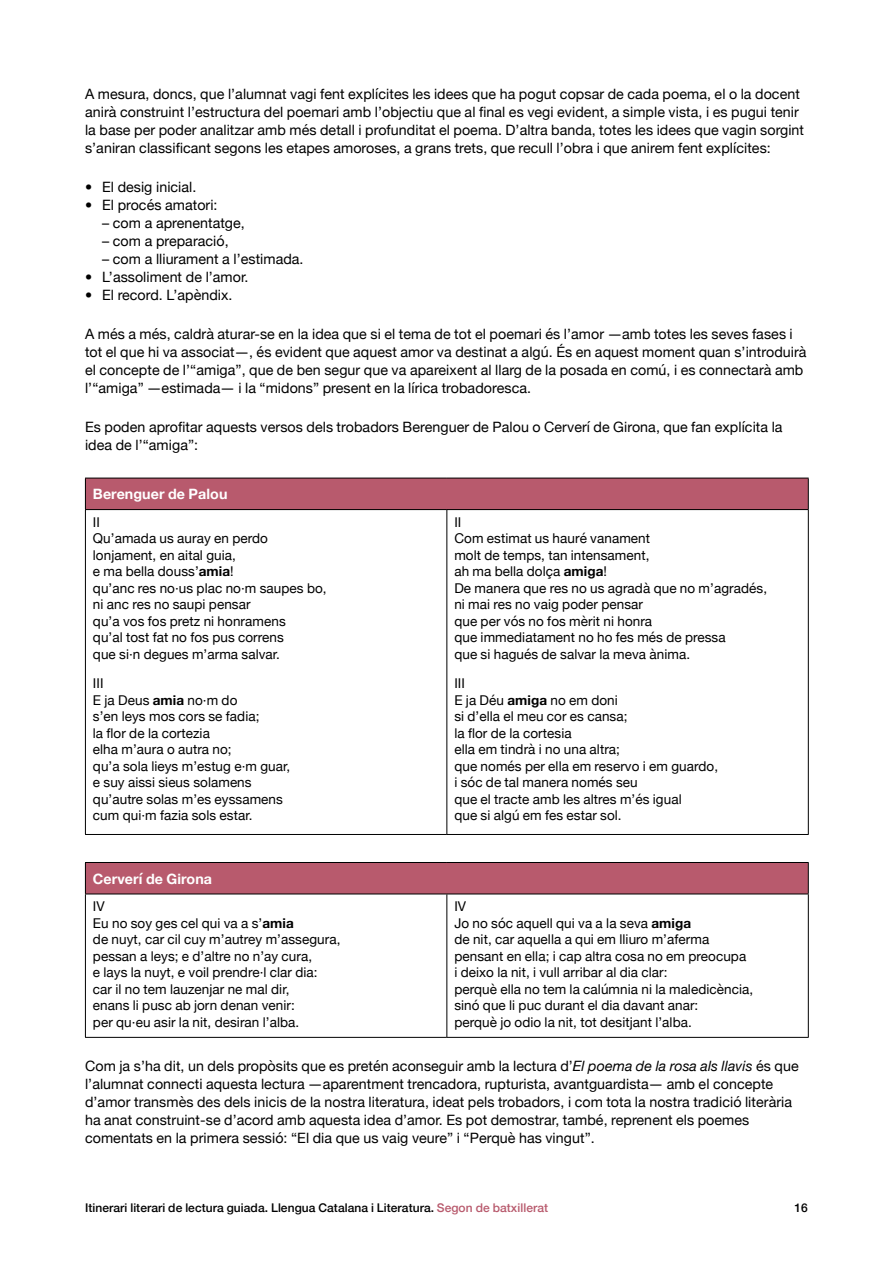
<style>
.page{position:relative;width:893px;height:1263px;background:#fff}
.page>*{position:absolute;margin:0;border:0;box-sizing:border-box;transform-origin:0 0}
.Cos_de_text{font:14.25px/18px "Helvetica Neue";letter-spacing:.005em;color:#000}
.Llista_ninguno{font:14.25px "Helvetica Neue";letter-spacing:.005em;color:#000}
.Titols_taules_i_gràfics{font:700 14.25px "Helvetica Neue";letter-spacing:.005em;color:#fff}
.Taules_alineat_esquerra{font:13.5px "Helvetica Neue";letter-spacing:.005em;color:#000}
.t1{font:500 12px "Helvetica Neue";letter-spacing:.005em;color:#000}
.s1{font-weight:700}
.s2{font-style:italic}
.s3{color:#b85a6d}
</style>
<div class="page">
<div style="left:85px;top:478px;width:723px;height:32px;background:#b85a6d"></div>
<hr style="left:85px;top:478px;width:362px;height:1px;background:#000">
<hr style="left:85px;top:478px;width:1px;height:31px;background:#000">
<hr style="left:447px;top:478px;width:362px;height:1px;background:#000">
<hr style="left:808px;top:478px;width:1px;height:31px;background:#000">
<hr style="left:85px;top:509px;width:362px;height:1px;background:#000">
<hr style="left:85px;top:510px;width:1px;height:324px;background:#000">
<hr style="left:447px;top:509px;width:362px;height:1px;background:#000">
<hr style="left:446px;top:510px;width:1px;height:324px;background:#000">
<hr style="left:808px;top:510px;width:1px;height:324px;background:#000">
<hr style="left:85px;top:834px;width:362px;height:1px;background:#000">
<hr style="left:447px;top:834px;width:362px;height:1px;background:#000">
<div style="left:85px;top:862px;width:723px;height:32px;background:#b85a6d"></div>
<hr style="left:85px;top:862px;width:362px;height:1px;background:#000">
<hr style="left:85px;top:863px;width:1px;height:31px;background:#000">
<hr style="left:447px;top:862px;width:362px;height:1px;background:#000">
<hr style="left:808px;top:863px;width:1px;height:31px;background:#000">
<hr style="left:85px;top:894px;width:362px;height:1px;background:#000">
<hr style="left:85px;top:894px;width:1px;height:143px;background:#000">
<hr style="left:447px;top:894px;width:362px;height:1px;background:#000">
<hr style="left:446px;top:894px;width:1px;height:143px;background:#000">
<hr style="left:808px;top:894px;width:1px;height:143px;background:#000">
<hr style="left:85px;top:1037px;width:362px;height:1px;background:#000">
<hr style="left:447px;top:1037px;width:362px;height:1px;background:#000">
<p class="Cos_de_text" style="left:85px;top:85px;width:721px">A mesura, doncs, que l’alumnat vagi fent explícites les idees que ha pogut copsar de cada poema, el o la docent anirà construint l’estructura del poemari amb l’objectiu que al final es vegi evident, a simple vista, i es pugui tenir la base per poder analitzar amb més detall i profunditat el poema. D’altra banda, totes les idees que vagin sorgint s’aniran classificant segons les etapes amoroses, a grans trets, que recull l’obra i que anirem fent explícites:</p>
<p class="Cos_de_text" style="left:102px;top:179px;width:96px">El desig inicial.</p>
<p class="Cos_de_text" style="left:102px;top:197px;width:117px">El procés amatori:</p>
<p class="Llista_ninguno" style="left:102px;top:213px;width:144px">– com a aprenentatge,</p>
<p class="Llista_ninguno" style="left:102px;top:231px;width:128px">– com a preparació,</p>
<p class="Llista_ninguno" style="left:102px;top:249px;width:203px">– com a lliurament a l’estimada.</p>
<p class="Cos_de_text" style="left:102px;top:269px;width:148px">L’assoliment de l’amor.</p>
<p class="Cos_de_text" style="left:102px;top:287px;width:132px">El record. L’apèndix.</p>
<p class="Cos_de_text" style="left:85px;top:326px;width:723px">A més a més, caldrà aturar-se en la idea que si el tema de tot el poemari és l’amor ―amb totes les seves fases i tot el que hi va associat―, és evident que aquest amor va destinat a algú. És en aquest moment quan s’introduirà el concepte de l’“amiga”, que de ben segur que va apareixent al llarg de la posada en comú, i es connectarà amb l’“amiga” ―estimada― i la “midons” present en la lírica trobadoresca.</p>
<p class="Cos_de_text" style="left:85px;top:419px;width:699px">Es poden aprofitar aquests versos dels trobadors Berenguer de Palou o Cerverí de Girona, que fan explícita la idea de l’“amiga”:</p>
<p class="Titols_taules_i_gràfics" style="left:93px;top:483px;width:136px">Berenguer de Palou</p>
<p class="Taules_alineat_esquerra" style="left:93px;top:512px;width:9px">II</p>
<p class="Taules_alineat_esquerra" style="left:93px;top:529px;width:177px">Qu’amada us auray en perdo</p>
<p class="Taules_alineat_esquerra" style="left:93px;top:545px;width:144px">lonjament, en aital guia,</p>
<p class="Taules_alineat_esquerra" style="left:93px;top:562px;width:142px">e ma bella douss’<span class="s1">amia</span>!</p>
<p class="Taules_alineat_esquerra" style="left:93px;top:578px;width:235px">qu’anc res no·us plac no·m saupes bo,</p>
<p class="Taules_alineat_esquerra" style="left:93px;top:595px;width:159px">ni anc res no saupi pensar</p>
<p class="Taules_alineat_esquerra" style="left:93px;top:611px;width:194px">qu’a vos fos pretz ni honramens</p>
<p class="Taules_alineat_esquerra" style="left:93px;top:628px;width:192px">qu’al tost fat no fos pus correns</p>
<p class="Taules_alineat_esquerra" style="left:93px;top:644px;width:189px">que si·n degues m’arma salvar.</p>
<p class="Taules_alineat_esquerra" style="left:93px;top:674px;width:12px">III</p>
<p class="Taules_alineat_esquerra" style="left:93px;top:690px;width:146px">E ja Deus <span class="s1">amia</span> no·m do</p>
<p class="Taules_alineat_esquerra" style="left:93px;top:707px;width:168px">s’en leys mos cors se fadia;</p>
<p class="Taules_alineat_esquerra" style="left:93px;top:723px;width:119px">la flor de la cortezia</p>
<p class="Taules_alineat_esquerra" style="left:93px;top:740px;width:140px">elha m’aura o autra no;</p>
<p class="Taules_alineat_esquerra" style="left:93px;top:756px;width:199px">qu’a sola lieys m’estug e·m guar,</p>
<p class="Taules_alineat_esquerra" style="left:93px;top:773px;width:160px">e suy aissi sieus solamens</p>
<p class="Taules_alineat_esquerra" style="left:93px;top:789px;width:192px">qu’autre solas m’es eyssamens</p>
<p class="Taules_alineat_esquerra" style="left:93px;top:806px;width:161px">cum qui·m fazia sols estar.</p>
<p class="Taules_alineat_esquerra" style="left:454px;top:512px;width:9px">II</p>
<p class="Taules_alineat_esquerra" style="left:454px;top:529px;width:197px">Com estimat us hauré vanament</p>
<p class="Taules_alineat_esquerra" style="left:454px;top:545px;width:197px">molt de temps, tan intensament,</p>
<p class="Taules_alineat_esquerra" style="left:454px;top:562px;width:154px">ah ma bella dolça <span class="s1">amiga</span>!</p>
<p class="Taules_alineat_esquerra" style="left:454px;top:578px;width:314px">De manera que res no us agradà que no m’agradés,</p>
<p class="Taules_alineat_esquerra" style="left:454px;top:595px;width:190px">ni mai res no vaig poder pensar</p>
<p class="Taules_alineat_esquerra" style="left:454px;top:611px;width:199px">que per vós no fos mèrit ni honra</p>
<p class="Taules_alineat_esquerra" style="left:454px;top:628px;width:273px">que immediatament no ho fes més de pressa</p>
<p class="Taules_alineat_esquerra" style="left:454px;top:644px;width:237px">que si hagués de salvar la meva ànima.</p>
<p class="Taules_alineat_esquerra" style="left:454px;top:674px;width:12px">III</p>
<p class="Taules_alineat_esquerra" style="left:454px;top:690px;width:165px">E ja Déu <span class="s1">amiga</span> no em doni</p>
<p class="Taules_alineat_esquerra" style="left:454px;top:707px;width:175px">si d’ella el meu cor es cansa;</p>
<p class="Taules_alineat_esquerra" style="left:454px;top:723px;width:119px">la flor de la cortesia</p>
<p class="Taules_alineat_esquerra" style="left:454px;top:740px;width:167px">ella em tindrà i no una altra;</p>
<p class="Taules_alineat_esquerra" style="left:454px;top:756px;width:265px">que només per ella em reservo i em guardo,</p>
<p class="Taules_alineat_esquerra" style="left:454px;top:773px;width:185px">i sóc de tal manera només seu</p>
<p class="Taules_alineat_esquerra" style="left:454px;top:789px;width:229px">que el tracte amb les altres m’és igual</p>
<p class="Taules_alineat_esquerra" style="left:454px;top:806px;width:169px">que si algú em fes estar sol.</p>
<p class="Titols_taules_i_gràfics" style="left:93px;top:868px;width:121px">Cerverí de Girona</p>
<p class="Taules_alineat_esquerra" style="left:93px;top:897px;width:13px">IV</p>
<p class="Taules_alineat_esquerra" style="left:93px;top:913px;width:202px">Eu no soy ges cel qui va a s’<span class="s1">amia</span></p>
<p class="Taules_alineat_esquerra" style="left:93px;top:930px;width:249px">de nuyt, car cil cuy m’autrey m’assegura,</p>
<p class="Taules_alineat_esquerra" style="left:93px;top:946px;width:221px">pessan a leys; e d’altre no n’ay cura,</p>
<p class="Taules_alineat_esquerra" style="left:93px;top:963px;width:226px">e lays la nuyt, e voil prendre·l clar dia:</p>
<p class="Taules_alineat_esquerra" style="left:93px;top:979px;width:198px">car il no tem lauzenjar ne mal dir,</p>
<p class="Taules_alineat_esquerra" style="left:93px;top:996px;width:203px">enans li pusc ab jorn denan venir:</p>
<p class="Taules_alineat_esquerra" style="left:93px;top:1012px;width:208px">per qu·eu asir la nit, desiran l’alba.</p>
<p class="Taules_alineat_esquerra" style="left:454px;top:897px;width:13px">IV</p>
<p class="Taules_alineat_esquerra" style="left:454px;top:913px;width:238px">Jo no sóc aquell qui va a la seva <span class="s1">amiga</span></p>
<p class="Taules_alineat_esquerra" style="left:454px;top:930px;width:256px">de nit, car aquella a qui em lliuro m’aferma</p>
<p class="Taules_alineat_esquerra" style="left:454px;top:946px;width:293px">pensant en ella; i cap altra cosa no em preocupa</p>
<p class="Taules_alineat_esquerra" style="left:454px;top:963px;width:215px">i deixo la nit, i vull arribar al dia clar:</p>
<p class="Taules_alineat_esquerra" style="left:454px;top:979px;width:300px">perquè ella no tem la calúmnia ni la maledicència,</p>
<p class="Taules_alineat_esquerra" style="left:454px;top:996px;width:246px">sinó que li puc durant el dia davant anar:</p>
<p class="Taules_alineat_esquerra" style="left:454px;top:1012px;width:239px">perquè jo odio la nit, tot desitjant l’alba.</p>
<p class="Cos_de_text" style="left:85px;top:1058px;width:715px">Com ja s’ha dit, un dels propòsits que es pretén aconseguir amb la lectura d’<span class="s2">El poema de la rosa als llavis</span> és que l’alumnat connecti aquesta lectura ―aparentment trencadora, rupturista, avantguardista― amb el concepte d’amor transmès des dels inicis de la nostra literatura, ideat pels trobadors, i com tota la nostra tradició literària ha anat construint-se d’acord amb aquesta idea d’amor. Es pot demostrar, també, reprenent els poemes comentats en la primera sessió: “El dia que us vaig veure” i “Perquè has vingut”.</p>
<p class="t1" style="left:85px;top:1198px;width:465px">Itinerari literari de lectura guiada. Llengua Catalana i Literatura. <span class="s3">Segon de batxillerat</span></p>
<p class="t1" style="left:794px;top:1198px;width:15px">16</p>
</div>
